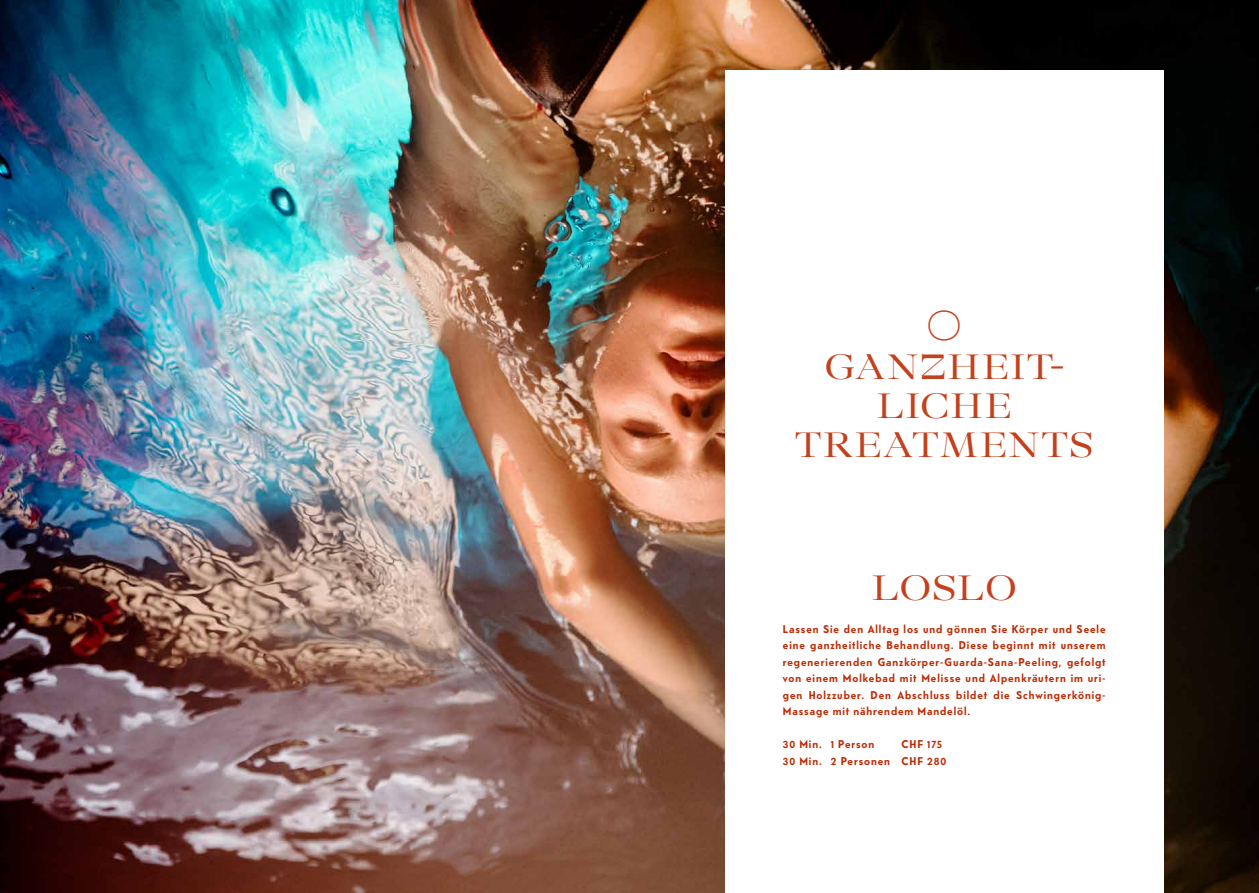
<style>
.page{position:relative;width:1259px;height:893px;background:#fff}
.page>*{position:absolute;margin:0;border:0;box-sizing:border-box;transform-origin:0 0}
.t1{font:expanded 42.75px "GT Alpina Fine";color:#c3411c}
.t2{font:expanded 36px/39px "GT Alpina Fine";letter-spacing:.03em;color:#c3411c;text-align:center}
.t3{font:700 11.25px/16.5px "Telefon";letter-spacing:.085em;color:#bc2c05;text-align:justify}
</style>
<div class="page">
<img style="left:0;top:0;width:1259px;height:893px">
<div style="left:725px;top:70px;width:438px;height:823px;background:#fff"></div>
<h1 class="t1" style="left:929px;top:302px;width:31px">◯</h1>
<h2 class="t2" style="left:795px;top:348px;width:300px">GANZHEIT-<br>LICHE<br>TREATMENTS</h2>
<h2 class="t2" style="left:871px;top:568px;width:147px">LOSLO</h2>
<p class="t3" style="left:783px;top:620px;width:324px">Lassen Sie den Alltag los und gönnen Sie Körper und Seele eine ganzheitliche Behandlung. Diese beginnt mit unserem regenerierenden Ganzkörper-Guarda-Sana-Peeling, gefolgt von einem Molkebad mit Melisse und Alpenkräutern im uri&shy;gen Holzzuber. Den Abschluss bildet die Schwingerkönig-Massage mit nährendem Mandelöl.</p>
<p class="t3" style="left:783px;top:736px;width:93px">30 Min. 1 Person</p>
<p class="t3" style="left:783px;top:736px;width:165px;text-indent:118px">CHF 175<br>30 Min. 2 Personen CHF 280</p>
</div>
